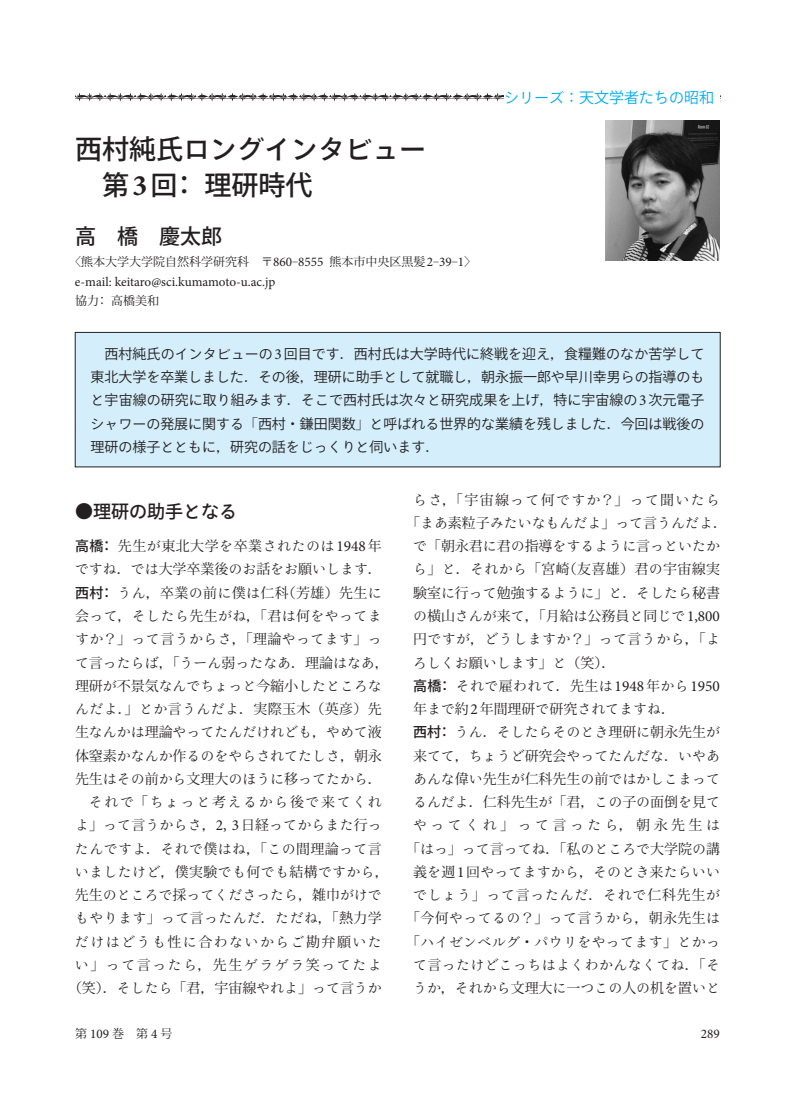
<style>
.page{position:relative;width:795px;height:1115px;background:#fff}
.page>*{position:absolute;margin:0;border:0;box-sizing:border-box;transform-origin:0 0}
.t1{font:500 27px "Ryo Gothic Plus N";color:#231f20}
.t2{font:500 27px "Koz Go Pro";color:#231f20}
.t3{font:500 21px "Koz Go Pro";color:#231f20}
.t4{font:500 18px "Koz Go Pro";color:#231f20}
.t5{font:15px "Ryo Gothic Plus N";color:#00aeef}
.t6{font:700 15px "Arial";color:#00aeef}
.t7{font:13.95px/23.2px "Ryo Text Plus N";letter-spacing:.01em;color:#231f20;text-align:center}
.t8{font:13.95px "Koz Min Pro";letter-spacing:.03em;color:#231f20}
.t9{font:13.95px/23.2px "Koz Go Pro";letter-spacing:.005em;color:#231f20;text-align:justify}
.t10{font:13.95px/23.2px "Ryo Gothic Plus N";color:#231f20}
.t11{font:13.95px/23.2px "Ryo Text Plus N";letter-spacing:.03em;color:#231f20}
.t12{font:13.2px "Minion Pro";letter-spacing:-.005em;color:#231f20}
.t13{font:12px "Koz Min Pro";color:#231f20}
.s1{font-family:"Koz Go Pro"}
.s2{font-family:"Minion Pro";font-weight:700;font-size:29.7px}
.s3{font-family:"Minion Pro";font-size:13.2px}
.s4{font-family:"Koz Min Pro"}
.s5{font-family:"Ryo Gothic Plus N"}
.s6{font-family:"Minion Pro";font-size:15.3px}
.s7{font-family:"Koz Go Pro";font-weight:500}
.s8{font-family:"Ryo Text Plus N"}
</style>
<div class="page">
<svg style="left:77px;top:92px;width:423px;height:9px"></svg>
<img style="left:75px;top:95px;width:429px;height:4px">
<div style="left:75px;top:332px;width:645px;height:135px;background:#d4effb;border:1px solid #231f20"></div>
<img style="left:605px;top:120px;width:115px;height:140px">
<h1 class="t1" style="left:75px;top:132px;width:352px"><span class="s1">西村純氏</span>ロングインタビュー</h1>
<h1 class="t2" style="left:102px;top:168px;width:212px">第<span class="s2">3</span>回：理研時代</h1>
<h2 class="t3" style="left:75px;top:223px;width:148px">高　橋　慶太郎</h2>
<p class="t13" style="left:69px;top:253px;width:409px">〈熊本大学大学院自然科学研究科　〒<span class="s3">860</span>‒<span class="s3">8555</span> 熊本市中央区黒髪<span class="s3">2</span>‒<span class="s3">39</span>‒<span class="s3">1</span>〉</p>
<p class="t12" style="left:75px;top:273px;width:202px">e-mail: keitaro@sci.kumamoto-u.ac.jp</p>
<p class="t13" style="left:75px;top:292px;width:85px">協力：高橋美和</p>
<p class="t5" style="left:504px;top:88px;width:211px">シリーズ<span class="s4">：</span><span class="s1">天文学者</span>たちの<span class="s1">昭和</span></p>
<p class="t6" style="left:657px;top:87px;width:65px">EUREKA</p>
<p class="t9" style="left:91px;top:342px;width:615px;text-indent:14px">西村純氏<span class="s5">のインタビューの</span><span class="s6">3</span>回目<span class="s5">です</span><span class="s4">．</span>西村氏<span class="s5">は</span>大学時代<span class="s5">に</span>終戦<span class="s5">を</span>迎<span class="s5">え</span><span class="s4">，</span>食糧難<span class="s5">のなか</span>苦学<span class="s5">して</span>東北大学<span class="s5">を</span>卒業<span class="s5">しました</span><span class="s4">．</span><span class="s5">その</span>後<span class="s4">，</span>理研<span class="s5">に</span>助手<span class="s5">として</span>就職<span class="s5">し</span><span class="s4">，</span>朝永振一郎<span class="s5">や</span>早川幸男<span class="s5">らの</span>指導<span class="s5">のもと</span>宇宙線<span class="s5">の</span>研究<span class="s5">に</span>取<span class="s5">り</span>組<span class="s5">みます</span><span class="s4">．</span><span class="s5">そこで</span>西村氏<span class="s5">は</span>次々<span class="s5">と</span>研究成果<span class="s5">を</span>上<span class="s5">げ</span><span class="s4">，</span>特<span class="s5">に</span>宇宙線<span class="s5">の</span><span class="s6">3</span>次元電子</p>
<p class="t10" style="left:91px;top:412px;width:615px">シャワーの<span class="s1">発展</span>に<span class="s1">関</span>する<span class="s4">「</span><span class="s1">西村</span><span class="s4">・</span><span class="s1">鎌田関数</span><span class="s4">」</span>と<span class="s1">呼</span>ばれる<span class="s1">世界的</span>な<span class="s1">業績</span>を<span class="s1">残</span>しました<span class="s4">．</span><span class="s1">今回</span>は<span class="s1">戦後</span>の<span class="s1">理研</span>の<span class="s1">様子</span>とともに<span class="s4">，</span><span class="s1">研究</span>の<span class="s1">話</span>をじっくりと<span class="s1">伺</span>います<span class="s4">．</span></p>
<p class="t4" style="left:75px;top:499px;width:163px">●理研<span class="s5">の</span>助手<span class="s5">となる</span></p>
<p class="t8" style="left:75px;top:536px;width:308px"><span class="s7">高橋：</span>先生<span class="s8">が</span>東北大学<span class="s8">を</span>卒業<span class="s8">されたのは</span><span class="s6">1948</span>年</p>
<p class="t7" style="left:75px;top:557px;width:308px">ですね<span class="s4">．</span>では<span class="s4">大学卒業後</span>のお<span class="s4">話</span>をお<span class="s4">願</span>いします<span class="s4">．</span></p>
<p class="t8" style="left:75px;top:582px;width:308px"><span class="s7">西村：</span><span class="s8">うん</span>，卒業<span class="s8">の</span>前<span class="s8">に</span>僕<span class="s8">は</span>仁科（芳雄）先生<span class="s8">に</span></p>
<p class="t7" style="left:75px;top:604px;width:315px;text-align:left"><span class="s4">会</span>って<span class="s4">，</span>そしたら<span class="s4">先生</span>がね<span class="s4">，「君</span>は<span class="s4">何</span>をやってますか<span class="s4">？」</span>って<span class="s4">言</span>うからさ<span class="s4">，「理論</span>やってます<span class="s4">」</span>って<span class="s4">言</span>ったらば<span class="s4">，「</span>うーん<span class="s4">弱</span>ったなあ<span class="s4">．理論</span>はなあ<span class="s4">，理研</span>が<span class="s4">不景気</span>なんでちょっと<span class="s4">今縮小</span>したところな</p>
<p class="t8" style="left:75px;top:699px;width:308px"><span class="s8">んだよ</span>．」<span class="s8">とか</span>言<span class="s8">うんだよ</span>．実際玉木（英彦）先</p>
<p class="t7" style="left:75px;top:720px;width:315px"><span class="s4">生</span>なんかは<span class="s4">理論</span>やってたんだけれども<span class="s4">，</span>やめて<span class="s4">液体窒素</span>かなんか<span class="s4">作</span>るのをやらされてたしさ<span class="s4">，朝永先生</span>はその<span class="s4">前</span>から<span class="s4">文理大</span>のほうに<span class="s4">移</span>ってたから<span class="s4">．</span>それで<span class="s4">「</span>ちょっと<span class="s4">考</span>えるから<span class="s4">後</span>で<span class="s4">来</span>てくれ<br>よ<span class="s4">」</span>って<span class="s4">言</span>うからさ<span class="s4">，</span><span class="s6">2, 3</span><span class="s4">日経</span>ってからまた<span class="s4">行</span>ったんですよ<span class="s4">．</span>それで<span class="s4">僕</span>はね<span class="s4">，「</span>この<span class="s4">間理論</span>って<span class="s4">言</span>いましたけど<span class="s4">，僕実験</span>でも<span class="s4">何</span>でも<span class="s4">結構</span>ですから<span class="s4">，先生</span>のところで<span class="s4">採</span>ってくださったら<span class="s4">，雑巾</span>がけでもやります<span class="s4">」</span>って<span class="s4">言</span>ったんだ<span class="s4">．</span>ただね<span class="s4">，「熱力学</span>だけはどうも<span class="s4">性</span>に<span class="s4">合</span>わないからご<span class="s4">勘弁願</span>いたい<span class="s4">」</span>って<span class="s4">言</span>ったら<span class="s4">，先生</span>ゲラゲラ<span class="s4">笑</span>ってたよ</p>
<p class="t8" style="left:68px;top:978px;width:315px">（笑）．<span class="s8">そしたら</span>「君，宇宙線<span class="s8">やれよ</span>」<span class="s8">って</span>言<span class="s8">うか</span></p>
<p class="t7" style="left:406px;top:488px;width:322px">らさ<span class="s4">，「宇宙線</span>って<span class="s4">何</span>ですか<span class="s4">？」</span>って<span class="s4">聞</span>いたら<span class="s4">「</span>まあ<span class="s4">素粒子</span>みたいなもんだよ<span class="s4">」</span>って<span class="s4">言</span>うんだよ<span class="s4">．</span>で<span class="s4">「朝永君</span>に<span class="s4">君</span>の<span class="s4">指導</span>をするように<span class="s4">言</span>っといたか</p>
<p class="t8" style="left:413px;top:559px;width:308px"><span class="s8">ら</span>」<span class="s8">と</span>．<span class="s8">それから</span>「宮崎（友喜雄）君<span class="s8">の</span>宇宙線実</p>
<p class="t7" style="left:413px;top:581px;width:308px"><span class="s4">験室</span>に<span class="s4">行</span>って<span class="s4">勉強</span>するように<span class="s4">」</span>と<span class="s4">．</span>そしたら<span class="s4">秘書</span></p>
<p class="t8" style="left:413px;top:606px;width:308px"><span class="s8">の</span>横山<span class="s8">さんが</span>来<span class="s8">て</span>，「月給<span class="s8">は</span>公務員<span class="s8">と</span>同<span class="s8">じで</span><span class="s6">1,800</span></p>
<p class="t11" style="left:413px;top:627px;width:308px"><span class="s4">円</span>ですが<span class="s4">，</span>どうしますか<span class="s4">？」</span>って<span class="s4">言</span>うから<span class="s4">，「</span>よろしくお<span class="s4">願</span>いします<span class="s4">」</span>と<span class="s4">（笑）．<br></span><span class="s7">高橋：</span>それで<span class="s4">雇</span>われて<span class="s4">．先生</span>は<span class="s6">1948</span><span class="s4">年</span>から<span class="s6">1950</span></p>
<p class="t8" style="left:413px;top:699px;width:263px">年<span class="s8">まで</span>約<span class="s6">2</span>年間理研<span class="s8">で</span>研究<span class="s8">されてますね</span>．</p>
<p class="t7" style="left:413px;top:720px;width:308px;text-align:justify"><span class="s7">西村：</span>うん<span class="s4">．</span>そしたらそのとき<span class="s4">理研</span>に<span class="s4">朝永先生</span>が<span class="s4">来</span>てて<span class="s4">，</span>ちょうど<span class="s4">研究会</span>やってたんだな<span class="s4">．</span>いやああんな<span class="s4">偉</span>い<span class="s4">先生</span>が<span class="s4">仁科先生</span>の<span class="s4">前</span>ではかしこまって</p>
<p class="t8" style="left:413px;top:792px;width:308px"><span class="s8">るんだよ</span>．仁科先生<span class="s8">が</span>「君，<span class="s8">この</span>子<span class="s8">の</span>面倒<span class="s8">を</span>見<span class="s8">て</span></p>
<p class="t7" style="left:406px;top:813px;width:315px">やってくれ<span class="s4">」</span>って<span class="s4">言</span>ったら<span class="s4">，朝永先生</span>は<span class="s4">「</span>はっ<span class="s4">」</span>って<span class="s4">言</span>ってね<span class="s4">．「私</span>のところで<span class="s4">大学院</span>の<span class="s4">講義</span>を<span class="s4">週</span><span class="s6">1</span><span class="s4">回</span>やってますから<span class="s4">，</span>そのとき<span class="s4">来</span>たらいいでしょう<span class="s4">」</span>って<span class="s4">言</span>ったんだ<span class="s4">．</span>それで<span class="s4">仁科先生</span>が</p>
<p class="t8" style="left:406px;top:908px;width:315px">「今何<span class="s8">やってるの</span>？」<span class="s8">って</span>言<span class="s8">うから</span>，朝永先生<span class="s8">は</span></p>
<p class="t7" style="left:406px;top:929px;width:315px"><span class="s4">「</span>ハイゼンベルグ<span class="s4">・</span>パウリをやってます<span class="s4">」</span>とかって<span class="s4">言</span>ったけどこっちはよくわかんなくてね<span class="s4">．「</span>そうか<span class="s4">，</span>それから<span class="s4">文理大</span>に<span class="s4">一</span>つこの<span class="s4">人</span>の<span class="s4">机</span>を<span class="s4">置</span>いと</p>
<p class="t13" style="left:75px;top:1024px;width:99px">第 <span class="s3">109</span> 巻　第 <span class="s3">4</span> 号</p>
<p class="t12" style="left:701px;top:1024px;width:21px">289</p>
</div>
